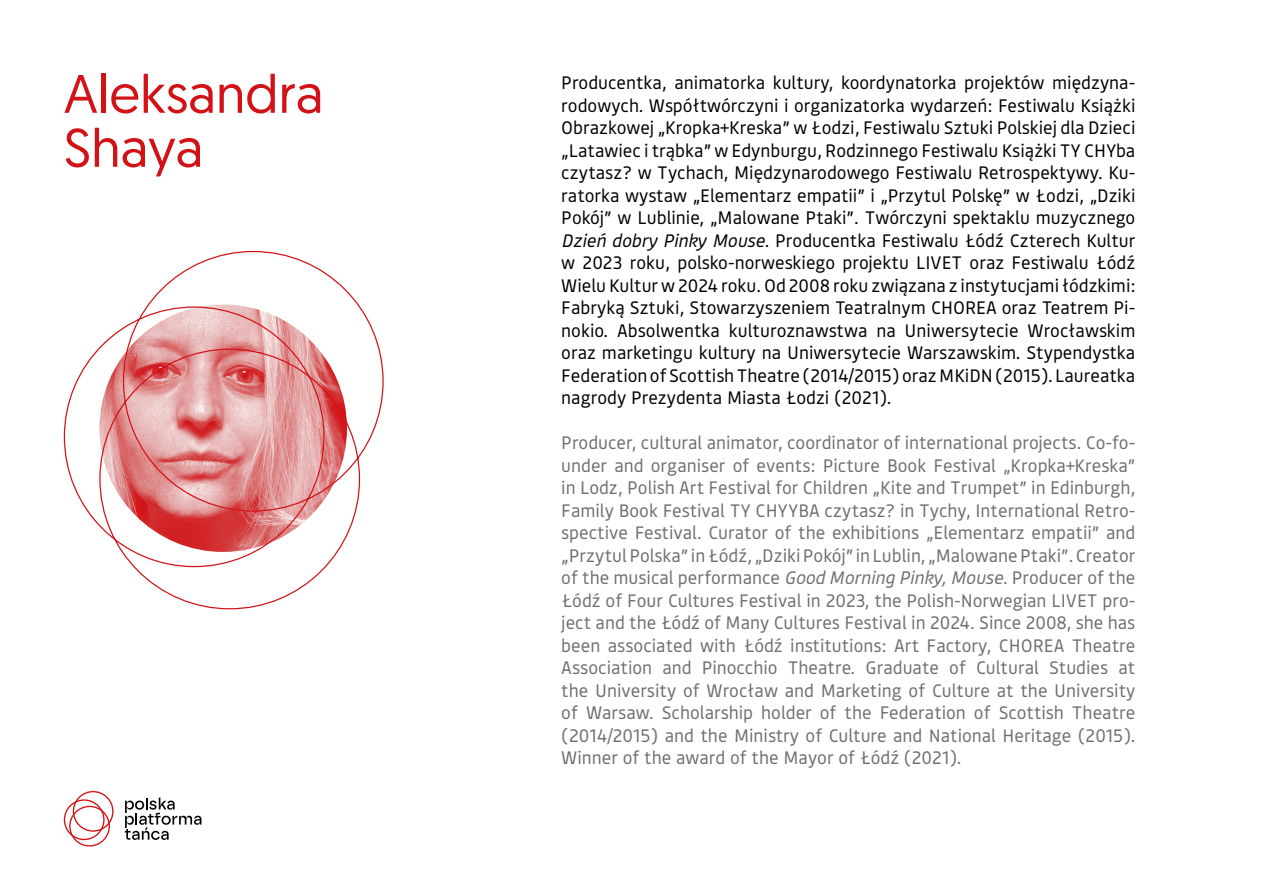
<style>
.page{position:relative;width:1263px;height:893px;background:#fff}
.page>*{position:absolute;margin:0;border:0;box-sizing:border-box;transform-origin:0 0}
.t1{font:54px/54px "Geomanist";color:#d21217}
.t2{font:18px/22.5px "Bould";color:#706f6f;text-align:justify}
.t3{font:18px/22.5px "Bould";color:#000;text-align:justify}
.s1{font-style:italic}
</style>
<div class="page">
<svg style="left:63px;top:250px;width:321px;height:360px"></svg>
<svg style="left:125px;top:798px;width:76px;height:42px"></svg>
<svg style="left:64px;top:791px;width:50px;height:55px"></svg>
<p class="t1" style="left:64px;top:65px;width:261px">Aleksandra<br>Shaya</p>
<p class="t3" style="left:561px;top:71px;width:576px">Producentka, animatorka kultury, koordynatorka projektów międzyna&shy;rodowych. Współtwórczyni i organizatorka wydarzeń: Festiwalu Książki Obrazkowej „Kropka+Kreska” w Łodzi, Festiwalu Sztuki Polskiej dla Dzieci „Latawiec i trąbka” w Edynburgu, Rodzinnego Festiwalu Książki TY CHYba czytasz? w Tychach, Międzynarodowego Festiwalu Retrospektywy. Ku&shy;ratorka wystaw „Elementarz empatii” i „Przytul Polskę” w Łodzi, „Dziki Pokój” w Lublinie, „Malowane Ptaki”. Twórczyni spektaklu muzycznego <span class="s1">Dzień dobry Pinky Mouse</span>. Producentka Festiwalu Łódź Czterech Kultur w 2023 roku, polsko-norweskiego projektu LIVET oraz Festiwalu Łódź Wielu Kultur w 2024 roku. Od 2008 roku związana z instytucjami łódzkimi:<br>Fabryką Sztuki, Stowarzyszeniem Teatralnym CHOREA oraz Teatrem Pi&shy;nokio. Absolwentka kulturoznawstwa na Uniwersytecie Wrocławskim oraz marketingu kultury na Uniwersytecie Warszawskim. Stypendystka Federation of Scottish Theatre (2014/2015) oraz MKiDN (2015). Laureatka nagrody Prezydenta Miasta Łodzi (2021).</p>
<p class="t2" style="left:561px;top:431px;width:576px">Producer, cultural animator, coordinator of international projects. Co-fo&shy;under and organiser of events: Picture Book Festival „Kropka+Kreska” in Lodz, Polish Art Festival for Children „Kite and Trumpet” in Edinburgh, Family Book Festival TY CHYYBA czytasz? in Tychy, International Retro&shy;spective Festival. Curator of the exhibitions „Elementarz empatii” and „Przytul Polska” in Łódź, „Dziki Pokój” in Lublin, „Malowane Ptaki”. Creator of the musical performance <span class="s1">Good Morning Pinky, Mouse</span>. Producer of the Łódź of Four Cultures Festival in 2023, the Polish-Norwegian LIVET pro&shy;ject and the Łódź of Many Cultures Festival in 2024. Since 2008, she has been associated with Łódź institutions: Art Factory, CHOREA Theatre Association and Pinocchio Theatre. Graduate of Cultural Studies at the University of Wrocław and Marketing of Culture at the University of Warsaw. Scholarship holder of the Federation of Scottish Theatre (2014/2015) and the Ministry of Culture and National Heritage (2015).<br>Winner of the award of the Mayor of Łódź (2021).</p>
</div>
